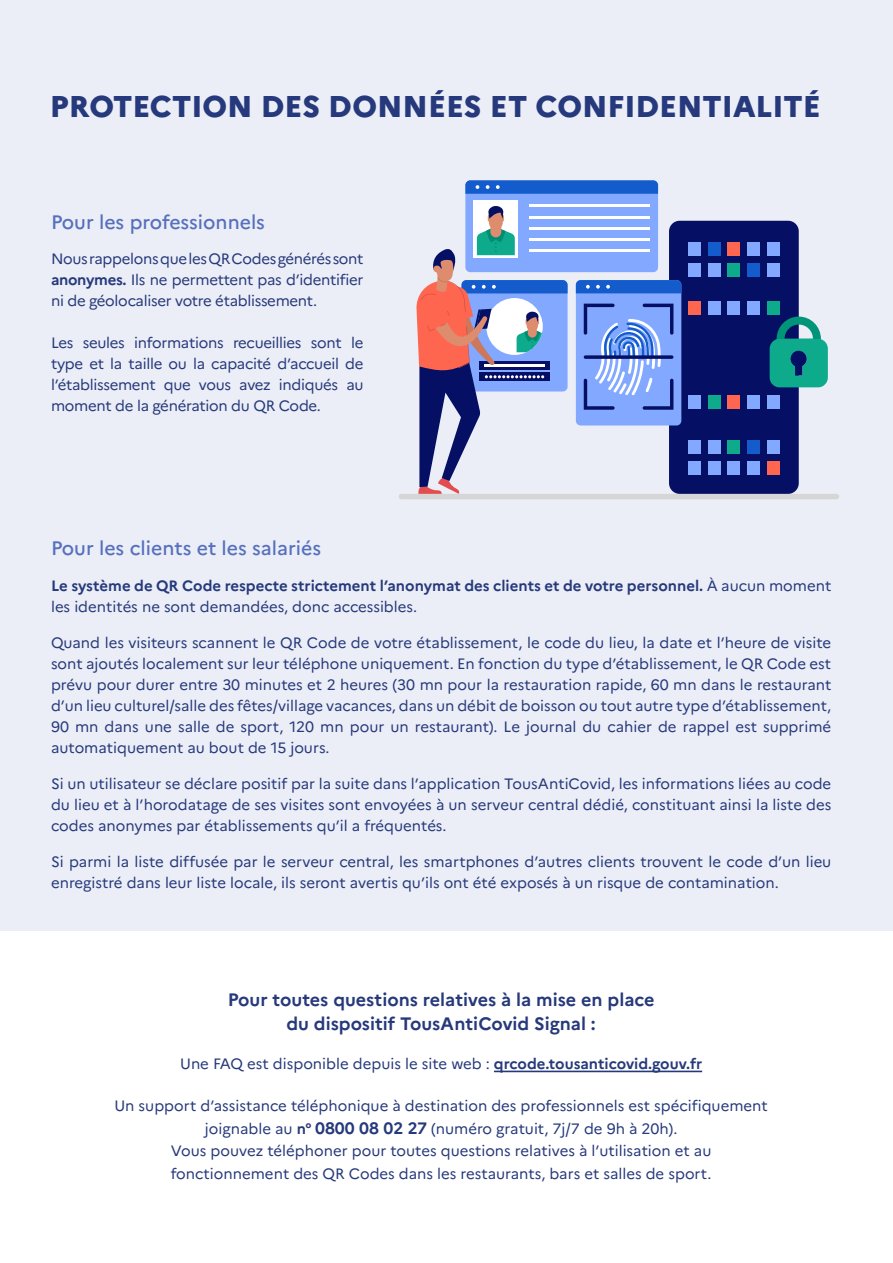
<style>
.page{position:relative;width:893px;height:1263px;background:#ebeef6}
.page>*{position:absolute;margin:0;border:0;box-sizing:border-box;transform-origin:0 0}
.t1{font:800 30px "Marianne";color:#26397c}
.t2{font:500 19.5px "Marianne";color:#5770be}
.t3{font:700 18px/24px "Marianne";color:#26397b;text-align:center}
.t4{font:15px/21px "Marianne";color:#26397b;text-align:justify}
.t5{font:700 15px/21px "Marianne";color:#26397b}
.s1{font-weight:700}
.s2{font-weight:400}
.s3{font-weight:700;font-size:16.5px}
</style>
<div class="page">
<div style="left:0;top:931px;width:893px;height:332px;background:#fff"></div>
<div style="left:465px;top:180px;width:193px;height:92px;background:#82a8ff;border-radius:5px"></div>
<div style="left:474px;top:200px;width:44px;height:58px;background:#fff"></div>
<hr style="left:529px;top:205px;width:121px;height:2px;background:#fff">
<svg style="left:465px;top:180px;width:193px;height:14px;background:#1d62ce"></svg>
<svg style="left:399px;top:206px;width:440px;height:293px"></svg>
<div style="left:433px;top:265px;width:8px;height:8px;background:#de8c6e;border-radius:50%"></div>
<hr style="left:494px;top:1070px;width:208px;height:2px;background:#26397b">
<h1 class="t1" style="left:50px;top:88px;width:772px">PROTECTION DES DONNÉES ET CONFIDENTIALITÉ</h1>
<h2 class="t2" style="left:51px;top:211px;width:215px">Pour les professionnels</h2>
<p class="t4" style="left:51px;top:248px;width:314px">Nous rappelons que les QR Codes générés sont <span class="s1">anonymes.</span> Ils ne permettent pas d’identifier ni de géolocaliser votre établissement.</p>
<p class="t4" style="left:51px;top:332px;width:314px">Les seules informations recueillies sont le type et la taille ou la capacité d’accueil de l’établissement que vous avez indiqués au moment de la génération du QR Code.</p>
<h2 class="t2" style="left:51px;top:536px;width:272px">Pour les clients et les salariés</h2>
<p class="t5" style="left:51px;top:575px;width:782px">Le système de QR Code respecte strictement l’anonymat des clients et de votre personnel. <span class="s2">À aucun moment les identités ne sont demandées, donc accessibles.</span></p>
<p class="t4" style="left:51px;top:632px;width:782px">Quand les visiteurs scannent le QR Code de votre établissement, le code du lieu, la date et l’heure de visite sont ajoutés localement sur leur téléphone uniquement. En fonction du type d’établissement, le QR Code est prévu pour durer entre 30 minutes et 2 heures (30 mn pour la restauration rapide, 60 mn dans le restaurant d’un lieu culturel/salle des fêtes/village vacances, dans un débit de boisson ou tout autre type d’établissement, 90 mn dans une salle de sport, 120 mn pour un restaurant). Le journal du cahier de rappel est supprimé automatiquement au bout de 15 jours.</p>
<p class="t4" style="left:51px;top:773px;width:782px">Si un utilisateur se déclare positif par la suite dans l’application TousAntiCovid, les informations liées au code du lieu et à l’horodatage de ses visites sont envoyées à un serveur central dédié, constituant ainsi la liste des codes anonymes par établissements qu’il a fréquentés.</p>
<p class="t4" style="left:51px;top:851px;width:782px">Si parmi la liste diffusée par le serveur central, les smartphones d’autres clients trouvent le code d’un lieu enregistré dans leur liste locale, ils seront avertis qu’ils ont été exposés à un risque de contamination.</p>
<p class="t3" style="left:228px;top:988px;width:428px">Pour toutes questions relatives à la mise en place du dispositif TousAntiCovid Signal :</p>
<p class="t4" style="left:180px;top:1053px;width:523px">Une FAQ est disponible depuis le site web : <span class="s1">qrcode.tousanticovid.gouv.fr</span></p>
<p class="t4" style="left:114px;top:1095px;width:655px;line-height:22.5px;text-align:center">Un support d’assistance téléphonique à destination des professionnels est spécifiquement joignable au <span class="s1">n°</span> <span class="s3">0800 08 02 27</span> (numéro gratuit, 7j/7 de 9h à 20h).<br>Vous pouvez téléphoner pour toutes questions relatives à l’utilisation et au fonctionnement des QR Codes dans les restaurants, bars et salles de sport.</p>
</div>
